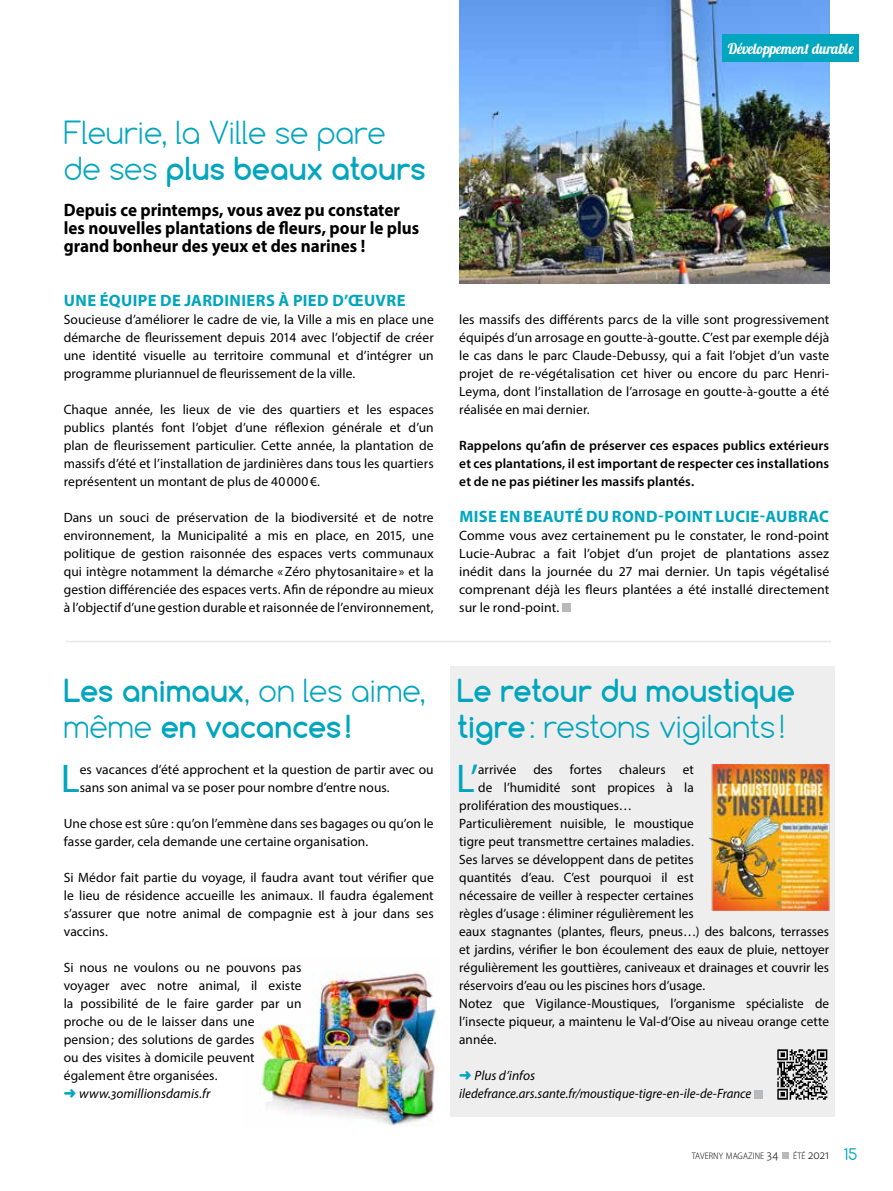
<style>
.page{position:relative;width:893px;height:1191px;background:#fff}
.page>*{position:absolute;margin:0;border:0;box-sizing:border-box;transform-origin:0 0}
.t1{font:40.2px "Myriad Pro";color:#00a5be}
.t2{font:700 30px/36px "Comfortaa";letter-spacing:.005em;color:#00a5be}
.t3{font:300 30px/36px "Comfortaa";letter-spacing:-.01em;color:#00a5be}
.t4{font:700 18px/18px "Myriad Pro";color:#000;scale:.95 1}
.t5{font:700 16.5px "Myriad Pro";letter-spacing:.025em;color:#00a5be}
.t6{font:15px "Lobster 1.4";letter-spacing:-.01em;color:#fff;scale:.96 1}
.t7{font:13.5px/18px "Myriad Pro";letter-spacing:.005em;color:#000;text-align:justify}
.t8{font:600 13.5px/18px "Myriad Pro";letter-spacing:.005em;color:#000;text-align:justify}
.t9{font:italic 13.5px/18px "Myriad Pro";color:#000}
.t10{font:300 semi-condensed 9.45px "Myriad Pro";letter-spacing:.005em;color:#000}
.s1{font-weight:700}
.s2{font-weight:300}
.s3{color:#00a5be}
.s4{font-style:italic}
.s5{font-size:13.5px}
.s6{font-family:"Comfortaa";font-weight:400;font-stretch:normal;font-size:15px;color:#00a5be}
</style>
<div class="page">
<img style="left:459px;top:0;width:370px;height:284px">
<div style="left:451px;top:666px;width:384px;height:450px;background:#eee"></div>
<img style="left:259px;top:972px;width:180px;height:154px">
<hr style="left:66px;top:641px;width:765px;height:1px;background:#e8e8e8">
<div style="left:562px;top:603px;width:9px;height:9px;background:#b7b9ba"></div>
<div style="left:754px;top:1089px;width:8px;height:9px;background:#b7b9ba"></div>
<img style="left:708px;top:764px;width:121px;height:146px">
<img style="left:777px;top:1049px;width:51px;height:51px">
<div style="left:723px;top:34px;width:136px;height:28px;background:#00a5be"></div>
<div style="left:782px;top:1152px;width:7px;height:6px;background:#b7b9ba"></div>
<h2 class="t3" style="left:64px;top:114px;width:363px">Fleurie, la Ville se pare de ses <span class="s1">plus beaux atours</span></h2>
<h3 class="t4" style="left:64px;top:200px;width:376px">Depuis ce printemps, vous avez pu constater les nouvelles plantations de fleurs, pour le plus grand bonheur des yeux et des narines !</h3>
<p class="t5" style="left:64px;top:290px;width:343px">UNE ÉQUIPE DE JARDINIERS À PIED D’ŒUVRE</p>
<p class="t7" style="left:64px;top:310px;width:371px">Soucieuse d’améliorer le cadre de vie, la Ville a mis en place une démarche de fleurissement depuis 2014 avec l’objectif de créer une identité visuelle au territoire communal et d’intégrer un programme pluriannuel de fleurissement de la ville.</p>
<p class="t7" style="left:64px;top:400px;width:371px">Chaque année, les lieux de vie des quartiers et les espaces publics plantés font l’objet d’une réflexion générale et d’un plan de fleurissement particulier. Cette année, la plantation de massifs d’été et l’installation de jardinières dans tous les quartiers représentent un montant de plus de 40000€.</p>
<p class="t7" style="left:64px;top:508px;width:371px">Dans un souci de préservation de la biodiversité et de notre environnement, la Municipalité a mis en place, en 2015, une politique de gestion raisonnée des espaces verts communaux qui intègre notamment la démarche «Zéro phytosanitaire » et la gestion différenciée des espaces verts. Afin de répondre au mieux à l’objectif d’une gestion durable et raisonnée de l’environnement,</p>
<p class="t6" style="left:728px;top:39px;width:133px">Développement durable</p>
<p class="t7" style="left:459px;top:310px;width:371px">les massifs des différents parcs de la ville sont progressivement équipés d’un arrosage en goutte-à-goutte. C’est par exemple déjà le cas dans le parc Claude-Debussy, qui a fait l’objet d’un vaste projet de re-végétalisation cet hiver ou encore du parc Henri-Leyma, dont l’installation de l’arrosage en goutte-à-goutte a été réalisée en mai dernier.</p>
<p class="t8" style="left:459px;top:436px;width:371px">Rappelons qu’afin de préserver ces espaces publics extérieurs et ces plantations, il est important de respecter ces installations et de ne pas piétiner les massifs plantés.</p>
<p class="t5" style="left:459px;top:506px;width:371px">MISE EN BEAUTÉ DU ROND-POINT LUCIE-AUBRAC</p>
<p class="t7" style="left:459px;top:526px;width:371px">Comme vous avez certainement pu le constater, le rond-point Lucie-Aubrac a fait l’objet d’un projet de plantations assez inédit dans la journée du 27 mai dernier. Un tapis végétalisé comprenant déjà les fleurs plantées a été installé directement sur le rond-point.</p>
<h2 class="t2" style="left:64px;top:672px;width:363px">Les animaux<span class="s2">, on les aime, même</span> en vacances!</h2>
<h1 class="t1" style="left:61px;top:754px;width:20px">L</h1>
<p class="t7" style="left:80px;top:760px;width:356px">es vacances d’été approchent et la question de partir avec ou sans son animal va se poser pour nombre d’entre nous.</p>
<p class="t7" style="left:64px;top:814px;width:371px">Une chose est sûre : qu’on l’emmène dans ses bagages ou qu’on le fasse garder, cela demande une certaine organisation.</p>
<p class="t7" style="left:64px;top:868px;width:371px">Si Médor fait partie du voyage, il faudra avant tout vérifier que le lieu de résidence accueille les animaux. Il faudra également s’assurer que notre animal de compagnie est à jour dans ses vaccins.</p>
<p class="t7" style="left:64px;top:958px;width:239px;text-align:left">Si nous ne voulons ou ne pouvons pas voyager avec notre animal, il existe la possibilité de le faire garder par un proche ou de le laisser dans une pension; des solutions de gardes<br>ou des visites à domicile peuvent également être organisées.<br><span class="s3">➜</span> <span class="s4">www.30millionsdamis.fr</span></p>
<h2 class="t2" style="left:457px;top:672px;width:340px">Le retour du moustique tigre<span class="s2">: restons vigilants!</span></h2>
<h1 class="t1" style="left:456px;top:754px;width:23px">L’</h1>
<p class="t7" style="left:478px;top:760px;width:40px">arrivée</p>
<p class="t7" style="left:533px;top:760px;width:21px">des</p>
<p class="t7" style="left:570px;top:760px;width:34px">fortes</p>
<p class="t7" style="left:619px;top:760px;width:48px">chaleurs</p>
<p class="t7" style="left:683px;top:760px;width:13px">et</p>
<p class="t7" style="left:478px;top:778px;width:217px">de l’humidité sont propices à la</p>
<p class="t7" style="left:459px;top:796px;width:174px">prolifération des moustiques…</p>
<p class="t7" style="left:459px;top:814px;width:236px">Particulièrement nuisible, le moustique</p>
<p class="t7" style="left:459px;top:832px;width:236px">tigre peut transmettre certaines maladies.</p>
<p class="t7" style="left:459px;top:850px;width:236px">Ses larves se développent dans de petites</p>
<p class="t7" style="left:459px;top:868px;width:236px">quantités d’eau. C’est pourquoi il est</p>
<p class="t7" style="left:459px;top:886px;width:236px">nécessaire de veiller à respecter certaines</p>
<p class="t7" style="left:459px;top:904px;width:236px">règles d’usage : éliminer régulièrement les</p>
<p class="t7" style="left:459px;top:922px;width:371px">eaux stagnantes (plantes, fleurs, pneus…) des balcons, terrasses</p>
<p class="t7" style="left:459px;top:940px;width:371px">et jardins, vérifier le bon écoulement des eaux de pluie, nettoyer</p>
<p class="t7" style="left:459px;top:958px;width:371px">régulièrement les gouttières, caniveaux et drainages et couvrir les</p>
<p class="t7" style="left:459px;top:976px;width:247px">réservoirs d’eau ou les piscines hors d’usage.</p>
<p class="t7" style="left:459px;top:994px;width:371px">Notez que Vigilance-Moustiques, l’organisme spécialiste de</p>
<p class="t7" style="left:459px;top:1012px;width:371px">l’insecte piqueur, a maintenu le Val-d’Oise au niveau orange cette</p>
<p class="t7" style="left:459px;top:1030px;width:39px">année.</p>
<p class="t9" style="left:459px;top:1066px;width:294px"><span class="s3">➜</span> Plus d’infos iledefrance.ars.sante.fr/moustique-tigre-en-ile-de-France</p>
<p class="t10" style="left:692px;top:1149px;width:167px">TAVERNY MAGAZINE <span class="s5">34</span> ÉTÉ <span class="s5">2021</span> <span class="s6">15</span></p>
</div>
